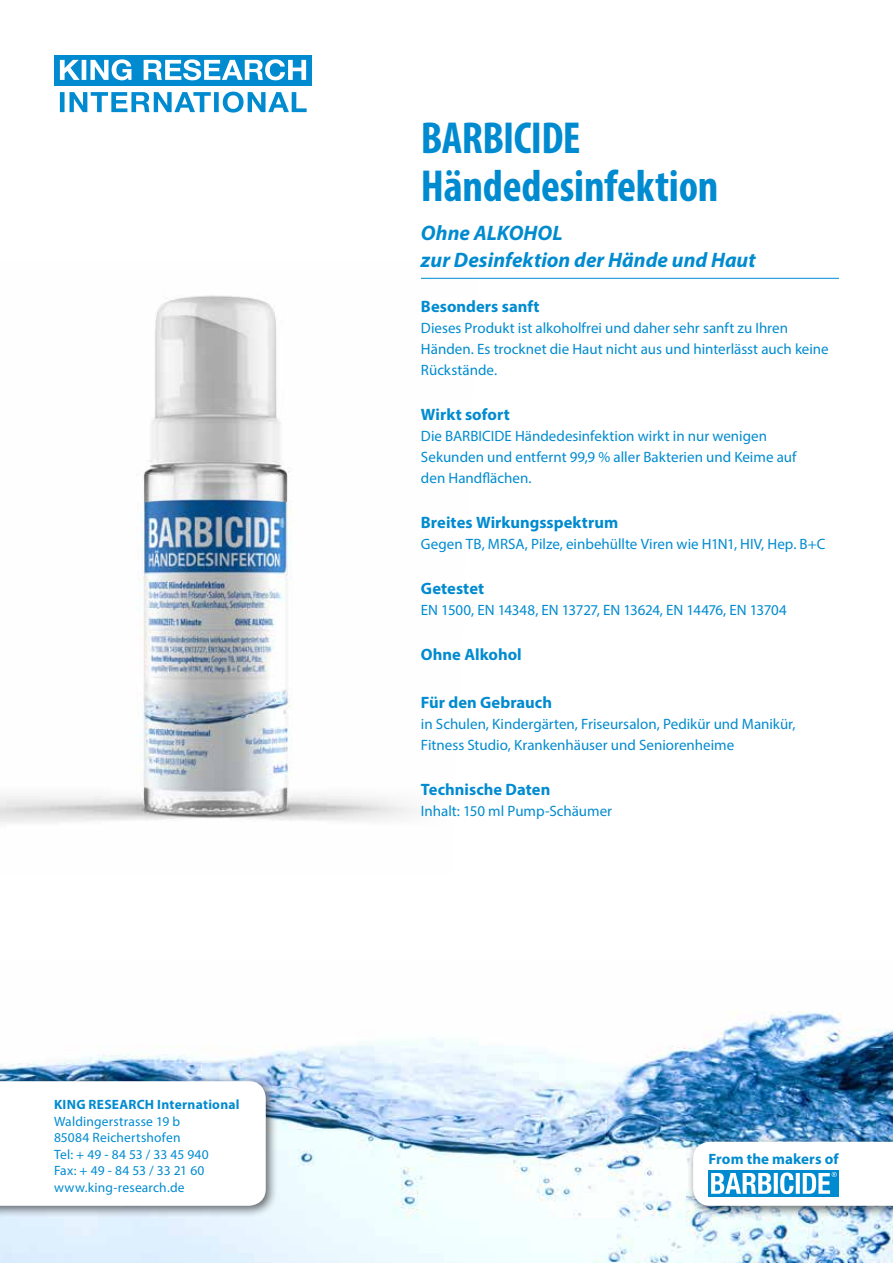
<style>
.page{position:relative;width:893px;height:1263px;background:#fff}
.page>*{position:absolute;margin:0;border:0;box-sizing:border-box;transform-origin:0 0}
.t1{font:700 condensed 45px/48px "Myriad Pro";letter-spacing:-.005em;color:#008bd0}
.t2{font:italic 700 21px/27px "Myriad Pro";color:#008bd0}
.t3{font:700 16.5px "Myriad Pro";color:#008bd0}
.t4{font:15px/21px "Myriad Pro";color:#008bd0}
.t5{font:15px "Myriad Pro";letter-spacing:-.02em;color:#008bd0}
.t6{font:700 15px "Myriad Pro";letter-spacing:.005em;color:#008bd0}
.t7{font:13.5px/16.5px "Myriad Pro";letter-spacing:.015em;color:#008bd0}
.t8{font:700 13.5px "Myriad Pro";letter-spacing:.02em;color:#008bd0}
</style>
<div class="page">
<img style="left:0;top:1011px;width:893px;height:252px">
<div style="left:0;top:1075px;width:278px;height:143px;background:#000;opacity:.59"></div>
<svg style="left:0;top:1081px;width:266px;height:125px"></svg>
<div style="left:687px;top:1136px;width:206px;height:82px;background:#000;opacity:.59"></div>
<div style="left:55px;top:55px;width:257px;height:31px;background:#008bd0"></div>
<svg style="left:60px;top:59px;width:246px;height:21px"></svg>
<svg style="left:60px;top:92px;width:247px;height:21px"></svg>
<svg style="left:693px;top:1142px;width:200px;height:64px"></svg>
<img style="left:0;top:277px;width:551px;height:545px">
<hr style="left:421px;top:278px;width:418px;height:1px;background:#008bd0">
<p class="t8" style="left:54px;top:1096px;width:187px">KING RESEARCH International</p>
<p class="t7" style="left:54px;top:1113px;width:156px">Waldingerstrasse 19 b<br>85084 Reichertshofen<br>Tel: + 49 - 84 53 / 33 45 940<br>Fax: + 49 - 84 53 / 33 21 60 www.king-research.de</p>
<h1 class="t1" style="left:421px;top:113px;width:299px">BARBICIDE<br>Händedesinfektion</h1>
<h2 class="t2" style="left:421px;top:219px;width:336px">Ohne ALKOHOL<br>zur Desinfektion der Hände und Haut</h2>
<p class="t3" style="left:421px;top:295px;width:120px">Besonders sanft</p>
<p class="t4" style="left:421px;top:317px;width:409px">Dieses Produkt ist alkoholfrei und daher sehr sanft zu Ihren<br>Händen. Es trocknet die Haut nicht aus und hinterlässt auch keine<br>Rückstände.</p>
<p class="t3" style="left:421px;top:403px;width:90px">Wirkt sofort</p>
<p class="t4" style="left:421px;top:425px;width:377px">Die BARBICIDE Händedesinfektion wirkt in nur wenigen<br>Sekunden und entfernt 99,9 % aller Bakterien und Keime auf den Handflächen.</p>
<p class="t3" style="left:421px;top:511px;width:199px">Breites Wirkungsspektrum</p>
<p class="t4" style="left:421px;top:533px;width:406px">Gegen TB, MRSA, Pilze, einbehüllte Viren wie H1N1, HIV, Hep. B+C</p>
<p class="t3" style="left:421px;top:577px;width:65px">Getestet</p>
<p class="t5" style="left:421px;top:601px;width:367px">EN 1500, EN 14348, EN 13727, EN 13624, EN 14476, EN 13704</p>
<p class="t3" style="left:421px;top:643px;width:102px">Ohne Alkohol</p>
<p class="t3" style="left:421px;top:691px;width:133px">Für den Gebrauch</p>
<p class="t4" style="left:421px;top:713px;width:376px">in Schulen, Kindergärten, Friseursalon, Pedikür und Manikür,<br>Fitness Studio, Krankenhäuser und Seniorenheime</p>
<p class="t3" style="left:421px;top:778px;width:131px">Technische Daten</p>
<p class="t4" style="left:421px;top:800px;width:193px">Inhalt: 150 ml Pump-Schäumer</p>
<p class="t6" style="left:709px;top:1149px;width:131px">From the makers of</p>
</div>
